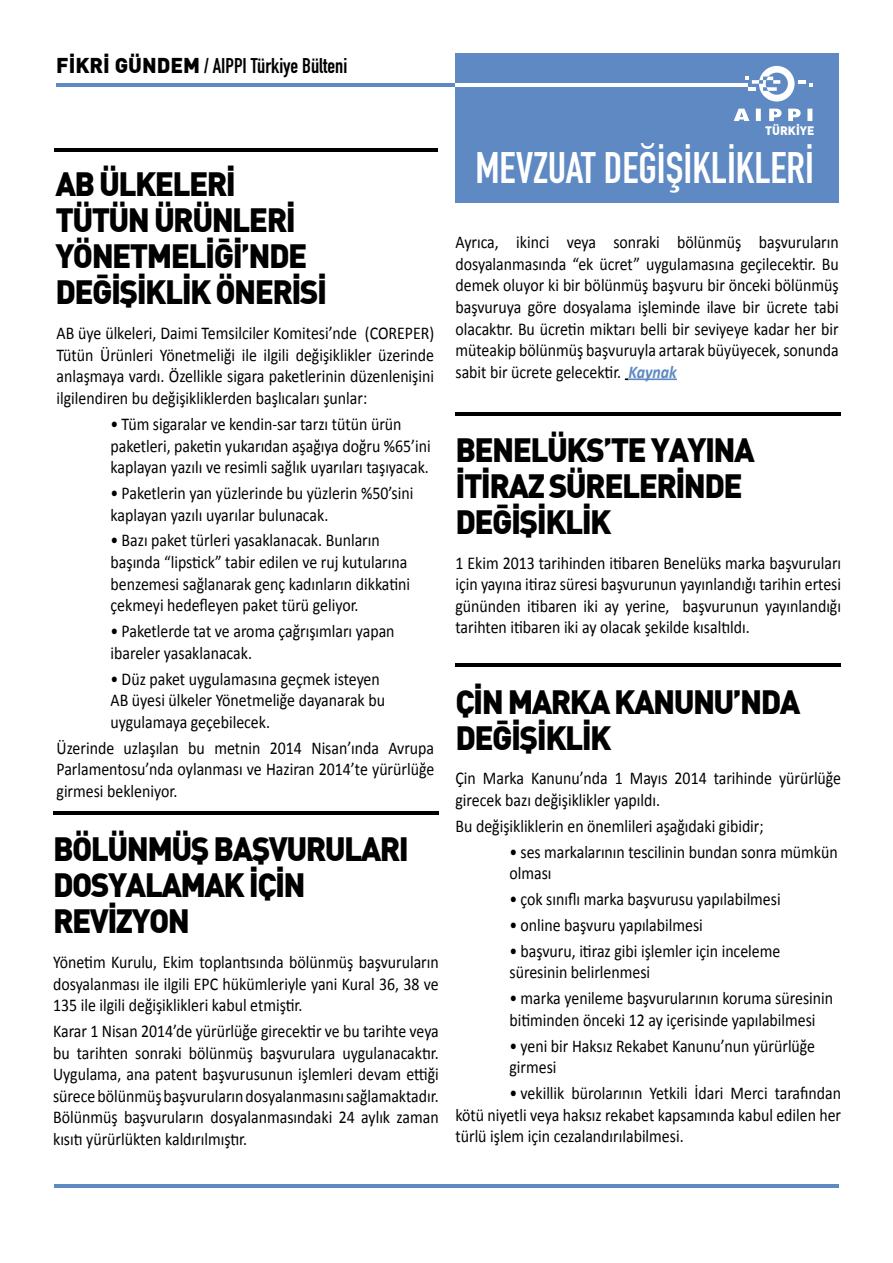
<style>
.page{position:relative;width:893px;height:1263px;background:#fff}
.page>*{position:absolute;margin:0;border:0;box-sizing:border-box;transform-origin:0 0}
.t1{font:43.5px "DIN Engschrift Std";color:#fff}
.t2{font:900 33px/36px "DIN Bek";letter-spacing:-.05em;color:#000;scale:.96 1}
.t3{font:21px "DIN Engschrift Std";color:#000}
.t4{font:18px/21.6px "Calibri";color:#000;scale:.88 1}
.t5{font:900 12px "DIN Bek";color:#fff}
.s1{font-family:"DIN Bek";font-weight:900}
.s2{font-weight:700;font-style:italic;color:#5e89c2}
</style>
<div class="page">
<div style="left:455px;top:53px;width:384px;height:150px;background:#5e89c2"></div>
<hr style="left:56px;top:84px;width:399px;height:3px;background:#5e89c2">
<hr style="left:54px;top:1184px;width:785px;height:4px;background:#5e89c2">
<hr style="left:455px;top:84px;width:293px;height:3px;background:#fff">
<svg style="left:734px;top:109px;width:78px;height:12px"></svg>
<svg style="left:745px;top:66px;width:67px;height:35px"></svg>
<hr style="left:54px;top:148px;width:384px;height:3px;background:#000">
<hr style="left:53px;top:811px;width:386px;height:4px;background:#000">
<hr style="left:455px;top:412px;width:386px;height:4px;background:#000">
<hr style="left:455px;top:664px;width:386px;height:3px;background:#000">
<hr style="left:628px;top:378px;width:49px;height:2px;background:#5e89c2">
<p class="t3" style="left:56px;top:54px;width:293px"><span class="s1">FİKRİ GÜNDEM</span> / AIPPI Türkiye Bülteni</p>
<h2 class="t2" style="left:55px;top:164px;width:285px">AB ÜLKELERİ<br>TÜTÜN ÜRÜNLERİ<br>YÖNETMELİĞİ’NDE<br>DEĞİŞİKLİK ÖNERİSİ</h2>
<p class="t4" style="left:57px;top:322px;width:431px;text-align:justify">AB üye ülkeleri, Daimi Temsilciler Komitesi’nde (COREPER)<br>Tütün Ürünleri Yönetmeliği ile ilgili değişiklikler üzerinde anlaşmaya vardı. Özellikle sigara paketlerinin düzenlenişini ilgilendiren bu değişikliklerden başlıcaları şunlar:</p>
<p class="t4" style="left:111px;top:413px;width:365px">• Tüm sigaralar ve kendin-sar tarzı tütün ürün paketleri, paketin yukarıdan aşağıya doğru %65’ini kaplayan yazılı ve resimli sağlık uyarıları taşıyacak.</p>
<p class="t4" style="left:111px;top:482px;width:346px">• Paketlerin yan yüzlerinde bu yüzlerin %50’sini kaplayan yazılı uyarılar bulunacak.</p>
<p class="t4" style="left:111px;top:530px;width:342px">• Bazı paket türleri yasaklanacak. Bunların başında “lipstick” tabir edilen ve ruj kutularına benzemesi sağlanarak genç kadınların dikkatini çekmeyi hedefleyen paket türü geliyor.</p>
<p class="t4" style="left:111px;top:620px;width:324px">• Paketlerde tat ve aroma çağrışımları yapan ibareler yasaklanacak.</p>
<p class="t4" style="left:111px;top:668px;width:313px">• Düz paket uygulamasına geçmek isteyen<br>AB üyesi ülkeler Yönetmeliğe dayanarak bu uygulamaya geçebilecek.</p>
<p class="t4" style="left:57px;top:737px;width:431px;text-align:justify">Üzerinde uzlaşılan bu metnin 2014 Nisan’ında Avrupa Parlamentosu’nda oylanması ve Haziran 2014’te yürürlüğe girmesi bekleniyor.</p>
<h2 class="t2" style="left:53px;top:829px;width:372px">BÖLÜNMÜŞ BAŞVURULARI<br>DOSYALAMAK İÇİN<br>REVİZYON</h2>
<p class="t4" style="left:53px;top:951px;width:440px;text-align:justify">Yönetim Kurulu, Ekim toplantısında bölünmüş başvuruların dosyalanması ile ilgili EPC hükümleriyle yani Kural 36, 38 ve 135 ile ilgili değişiklikleri kabul etmiştir.</p>
<p class="t4" style="left:53px;top:1020px;width:440px;text-align:justify">Karar 1 Nisan 2014’de yürürlüğe girecektir ve bu tarihte veya bu tarihten sonraki bölünmüş başvurulara uygulanacaktır.<br>Uygulama, ana patent başvurusunun işlemleri devam ettiği sürece bölünmüş başvuruların dosyalanmasını sağlamaktadır.<br>Bölünmüş başvuruların dosyalanmasındaki 24 aylık zaman kısıtı yürürlükten kaldırılmıştır.</p>
<p class="t5" style="left:765px;top:122px;width:51px">TÜRKİYE</p>
<h1 class="t1" style="left:475px;top:142px;width:340px">MEVZUAT DEĞİŞİKLİKLERİ</h1>
<p class="t4" style="left:455px;top:231px;width:437px;text-align:justify">Ayrıca, ikinci veya sonraki bölünmüş başvuruların dosyalanmasında “ek ücret” uygulamasına geçilecektir. Bu demek oluyor ki bir bölünmüş başvuru bir önceki bölünmüş başvuruya göre dosyalama işleminde ilave bir ücrete tabi olacaktır. Bu ücretin miktarı belli bir seviyeye kadar her bir müteakip bölünmüş başvuruyla artarak büyüyecek, sonunda sabit bir ücrete gelecektir. <span class="s2">Kaynak</span></p>
<h2 class="t2" style="left:455px;top:431px;width:313px">BENELÜKS’TE YAYINA<br>İTİRAZ SÜRELERİNDE<br>DEĞİŞİKLİK</h2>
<p class="t4" style="left:455px;top:552px;width:440px;text-align:justify">1 Ekim 2013 tarihinden itibaren Benelüks marka başvuruları için yayına itiraz süresi başvurunun yayınlandığı tarihin ertesi gününden itibaren iki ay yerine, başvurunun yayınlandığı tarihten itibaren iki ay olacak şekilde kısaltıldı.</p>
<h2 class="t2" style="left:455px;top:682px;width:361px">ÇİN MARKA KANUNU’NDA<br>DEĞİŞİKLİK</h2>
<p class="t4" style="left:455px;top:767px;width:440px">Çin Marka Kanunu’nda 1 Mayıs 2014 tarihinde yürürlüğe girecek bazı değişiklikler yapıldı.</p>
<p class="t4" style="left:455px;top:815px;width:352px">Bu değişikliklerin en önemlileri aşağıdaki gibidir;</p>
<p class="t4" style="left:509px;top:841px;width:374px">• ses markalarının tescilinin bundan sonra mümkün olması</p>
<p class="t4" style="left:509px;top:888px;width:310px">• çok sınıflı marka başvurusu yapılabilmesi</p>
<p class="t4" style="left:509px;top:914px;width:221px">• online başvuru yapılabilmesi</p>
<p class="t4" style="left:509px;top:940px;width:309px">• başvuru, itiraz gibi işlemler için inceleme süresinin belirlenmesi</p>
<p class="t4" style="left:509px;top:987px;width:369px">• marka yenileme başvurularının koruma süresinin bitiminden önceki 12 ay içerisinde yapılabilmesi</p>
<p class="t4" style="left:509px;top:1035px;width:349px">• yeni bir Haksız Rekabet Kanunu’nun yürürlüğe girmesi</p>
<p class="t4" style="left:455px;top:1082px;width:440px;text-align:justify;text-indent:54px">• vekillik bürolarının Yetkili İdari Merci tarafından kötü niyetli veya haksız rekabet kapsamında kabul edilen her türlü işlem için cezalandırılabilmesi.</p>
</div>
